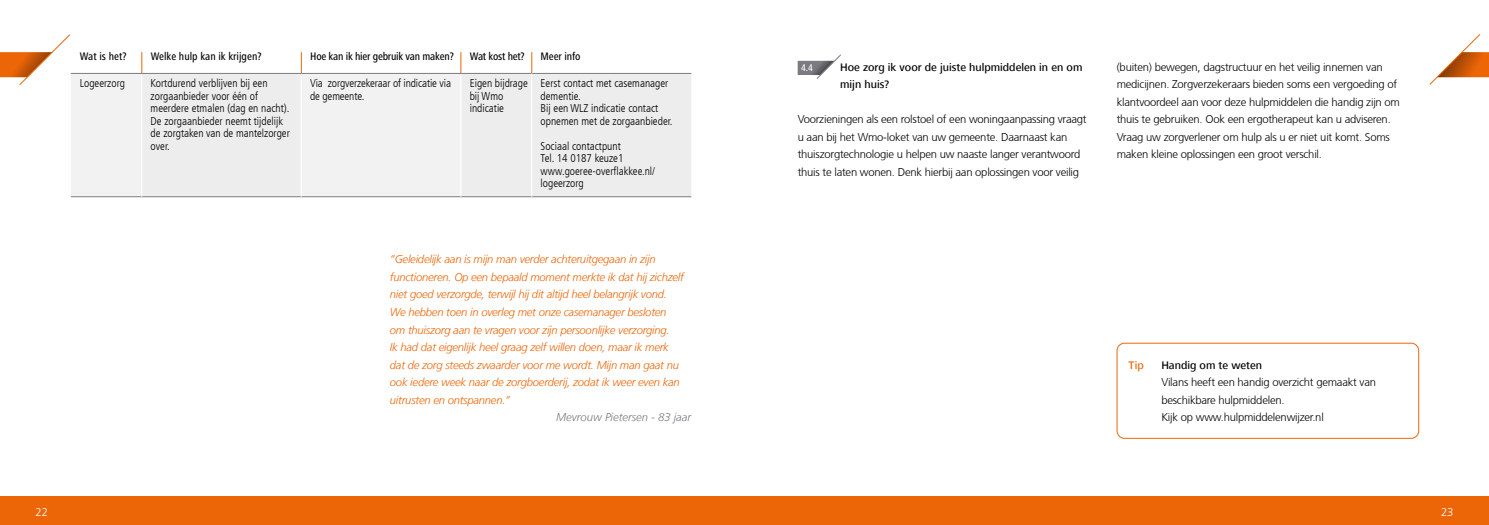
<style>
.page{position:relative;width:1489px;height:525px;background:#fff}
.page>*{position:absolute;margin:0;border:0;box-sizing:border-box;transform-origin:0 0}
.t1{font:300 11.25px/17.5px "Frutiger CE";letter-spacing:-.02em;color:#000}
.t2{font:italic 300 11.25px/17.5px "Frutiger LT";letter-spacing:-.02em;color:#ec6608}
.t3{font:300 condensed 11.25px/12.5px "Frutiger LT";color:#000}
.t4{font:500 condensed 11.25px "Frutiger Next LT";letter-spacing:-.015em;color:#000}
.t5{font:500 11.25px/17.5px "Frutiger Next LT";color:#000}
.t6{font:italic 300 11.25px "Frutiger LT";color:#7c7b81}
.t7{font:300 11.25px "Frutiger CE";color:#fff}
.t8{font:500 11.25px "Frutiger Next LT";color:#ec6608}
.t9{font:500 condensed 10px "Frutiger Next LT";color:#fff}
</style>
<div class="page">
<svg style="left:797px;top:54px;width:44px;height:25px"></svg>
<div style="left:0;top:496px;width:744px;height:28px;background:#ec6608"></div>
<div style="left:744px;top:496px;width:744px;height:28px;background:#ec6608"></div>
<svg style="left:0;top:34px;width:71px;height:52px"></svg>
<svg style="left:1429px;top:34px;width:59px;height:51px"></svg>
<div style="left:1116px;top:343px;width:302px;height:95px;border:1px solid #ec6608;border-radius:7px"></div>
<div style="left:71px;top:74px;width:70px;height:122px;background:#f2f2f2"></div>
<div style="left:142px;top:74px;width:549px;height:122px;background:#ededed"></div>
<hr style="left:71px;top:196px;width:71px;height:1px;background:#7c7b81">
<hr style="left:142px;top:196px;width:159px;height:1px;background:#7c7b81">
<hr style="left:301px;top:196px;width:160px;height:1px;background:#7c7b81">
<hr style="left:461px;top:196px;width:70px;height:1px;background:#7c7b81">
<hr style="left:531px;top:196px;width:160px;height:1px;background:#7c7b81">
<svg style="left:141px;top:52px;width:1px;height:21px"></svg>
<svg style="left:301px;top:52px;width:1px;height:21px"></svg>
<svg style="left:460px;top:52px;width:1px;height:21px"></svg>
<svg style="left:531px;top:52px;width:1px;height:21px"></svg>
<hr style="left:301px;top:73px;width:1px;height:123px;background:#fff">
<hr style="left:460px;top:73px;width:1px;height:123px;background:#fff">
<hr style="left:71px;top:73px;width:71px;height:1px;background:#7c7b81">
<hr style="left:142px;top:73px;width:159px;height:1px;background:#7c7b81">
<hr style="left:301px;top:73px;width:160px;height:1px;background:#7c7b81">
<hr style="left:461px;top:73px;width:70px;height:1px;background:#7c7b81">
<hr style="left:531px;top:73px;width:160px;height:1px;background:#7c7b81">
<hr style="left:531px;top:73px;width:1px;height:123px;background:#fff">
<p class="t4" style="left:80px;top:50px;width:48px">Wat is het?</p>
<p class="t4" style="left:151px;top:50px;width:112px">Welke hulp kan ik krijgen?</p>
<p class="t4" style="left:310px;top:50px;width:145px">Hoe kan ik hier gebruik van maken?</p>
<p class="t4" style="left:469px;top:50px;width:57px">Wat kost het?</p>
<p class="t4" style="left:540px;top:50px;width:41px">Meer info</p>
<p class="t3" style="left:80px;top:77px;width:47px">Logeerzorg</p>
<p class="t3" style="left:151px;top:77px;width:141px">Kortdurend verblijven bij een zorgaanbieder voor één of meerdere etmalen (dag en nacht).<br>De zorgaanbieder neemt tijdelijk de zorgtaken van de mantelzorger over.</p>
<p class="t3" style="left:310px;top:77px;width:142px">Via zorgverzekeraar of indicatie via de gemeente.</p>
<p class="t3" style="left:469px;top:77px;width:60px">Eigen bijdrage bij Wmo indicatie</p>
<p class="t3" style="left:540px;top:77px;width:133px">Eerst contact met casemanager dementie.<br>Bij een WLZ indicatie contact opnemen met de zorgaanbieder.</p>
<p class="t3" style="left:540px;top:140px;width:116px">Sociaal contactpunt<br>Tel. 14 0187 keuze1 www.goeree-overflakkee.nl/ logeerzorg</p>
<p class="t2" style="left:390px;top:251px;width:295px">“Geleidelijk aan is mijn man verder achteruitgegaan in zijn functioneren. Op een bepaald moment merkte ik dat hij zichzelf niet goed verzorgde, terwijl hij dit altijd heel belangrijk vond.<br>We hebben toen in overleg met onze casemanager besloten om thuiszorg aan te vragen voor zijn persoonlijke verzorging.<br>Ik had dat eigenlijk heel graag zelf willen doen, maar ik merk dat de zorg steeds zwaarder voor me wordt. Mijn man gaat nu ook iedere week naar de zorgboerderij, zodat ik weer even kan uitrusten en ontspannen.”</p>
<p class="t6" style="left:556px;top:410px;width:137px">Mevrouw Pietersen - 83 jaar</p>
<p class="t9" style="left:801px;top:62px;width:13px">4.4</p>
<p class="t5" style="left:840px;top:58px;width:244px">Hoe zorg ik voor de juiste hulpmiddelen in en om mijn huis?</p>
<p class="t1" style="left:797px;top:110px;width:290px">Voorzieningen als een rolstoel of een woningaanpassing vraagt u aan bij het Wmo-loket van uw gemeente. Daarnaast kan thuiszorgtechnologie u helpen uw naaste langer verantwoord thuis te laten wonen. Denk hierbij aan oplossingen voor veilig</p>
<p class="t1" style="left:1116px;top:58px;width:285px">(buiten) bewegen, dagstructuur en het veilig innemen van medicijnen. Zorgverzekeraars bieden soms een vergoeding of klantvoordeel aan voor deze hulpmiddelen die handig zijn om thuis te gebruiken. Ook een ergotherapeut kan u adviseren.<br>Vraag uw zorgverlener om hulp als u er niet uit komt. Soms maken kleine oplossingen een groot verschil.</p>
<p class="t8" style="left:1128px;top:358px;width:17px">Tip</p>
<p class="t5" style="left:1161px;top:356px;width:102px">Handig om te weten</p>
<p class="t1" style="left:1161px;top:373px;width:216px">Vilans heeft een handig overzicht gemaakt van beschikbare hulpmiddelen.<br>Kijk op www.hulpmiddelenwijzer.nl</p>
<p class="t7" style="left:35px;top:505px;width:14px">22</p>
<p class="t7" style="left:1440px;top:505px;width:14px">23</p>
</div>
